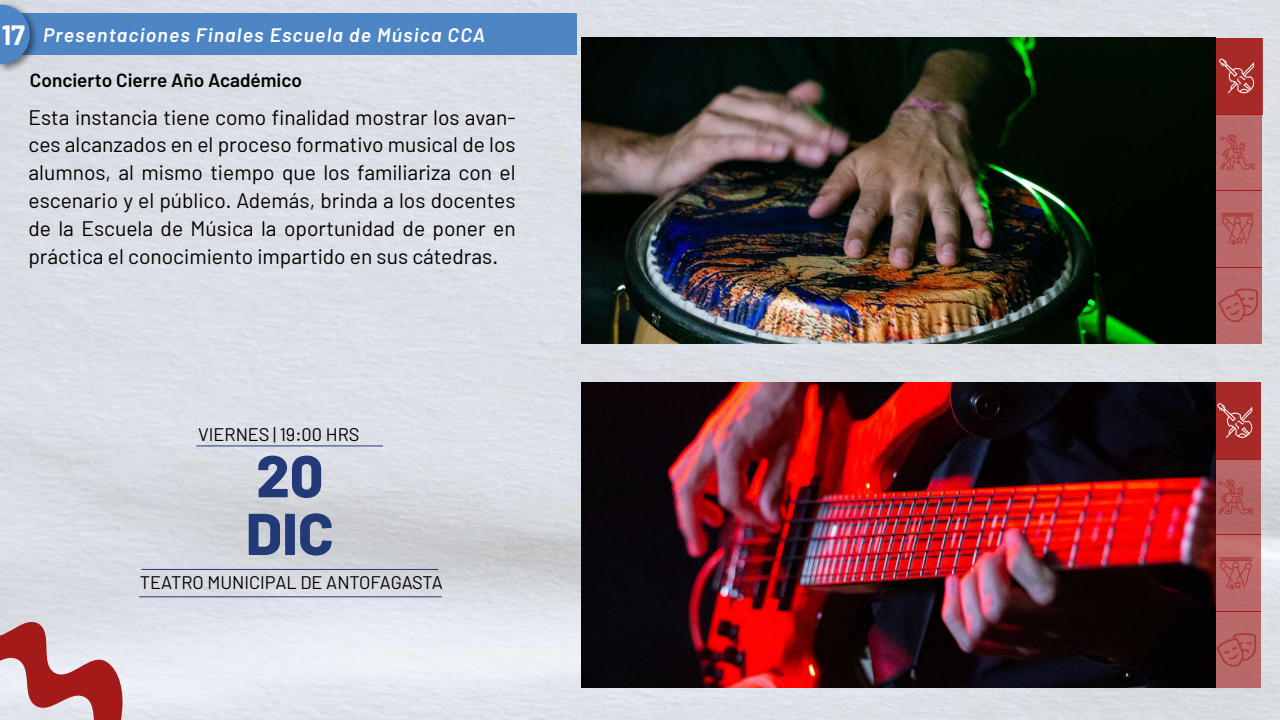
<style>
.page{position:relative;width:1280px;height:720px;background:#fff}
.page>*{position:absolute;margin:0;border:0;box-sizing:border-box;transform-origin:0 0}
.t1{font:800 58.9px/57.7px "Barlow";color:#223a78}
.t2{font:21px/27.8px "Barlow";color:#000;text-align:justify}
.t3{font:italic 600 19.6px "Barlow";letter-spacing:.06em;color:#fff}
.t4{font:600 19px "Barlow";color:#000}
.t5{font:18.2px "Barlow";color:#000}
.s1{font-weight:700;font-style:normal;font-size:28px}
</style>
<div class="page">
<img style="left:0;top:0;width:1280px;height:720px">
<div style="left:1213px;top:382px;width:47px;height:306px;background:#b96868"></div>
<div style="left:1213px;top:382px;width:48px;height:77px;background:#a72928"></div>
<svg style="left:1218px;top:479px;width:35px;height:35px"></svg>
<svg style="left:1217px;top:633px;width:39px;height:34px"></svg>
<svg style="left:1217px;top:403px;width:36px;height:35px"></svg>
<svg style="left:1219px;top:557px;width:33px;height:32px"></svg>
<hr style="left:1213px;top:611px;width:47px;height:1px;background:#a31a18">
<hr style="left:1213px;top:534px;width:47px;height:1px;background:#a31a18">
<hr style="left:1213px;top:459px;width:47px;height:1px;background:#a31a18">
<div style="left:1215px;top:38px;width:47px;height:305px;background:#ba696a"></div>
<div style="left:1215px;top:38px;width:47px;height:76px;background:#a72928"></div>
<svg style="left:1220px;top:135px;width:35px;height:35px"></svg>
<svg style="left:1218px;top:288px;width:40px;height:34px"></svg>
<svg style="left:1219px;top:58px;width:36px;height:35px"></svg>
<svg style="left:1221px;top:213px;width:33px;height:32px"></svg>
<hr style="left:1215px;top:267px;width:47px;height:1px;background:#a31a18">
<hr style="left:1215px;top:190px;width:47px;height:1px;background:#a31a18">
<hr style="left:1215px;top:114px;width:47px;height:1px;background:#a31a18">
<div style="left:0;top:14px;width:577px;height:41px;background:#4e85c4"></div>
<img style="left:0;top:0;width:42px;height:77px">
<svg style="left:0;top:5px;width:30px;height:59px"></svg>
<img style="left:582px;top:38px;width:633px;height:305px">
<img style="left:582px;top:382px;width:633px;height:306px">
<svg style="left:0;top:616px;width:124px;height:104px;background:#c79093"></svg>
<hr style="left:197px;top:445px;width:186px;height:1px;background:#223a78">
<hr style="left:141px;top:569px;width:297px;height:1px;background:#223a78">
<hr style="left:139px;top:596px;width:303px;height:1px;background:#223a78">
<p class="t3" style="left:2px;top:23px;width:485px"><span class="s1">17</span> Presentaciones Finales Escuela de Música CCA</p>
<p class="t4" style="left:30px;top:69px;width:274px">Concierto Cierre Año Académico</p>
<p class="t2" style="left:28px;top:103px;width:489px">Esta instancia tiene como finalidad mostrar los avan&shy;ces alcanzados en el proceso formativo musical de los alumnos, al mismo tiempo que los familiariza con el escenario y el público. Además, brinda a los docentes de la Escuela de Música la oportunidad de poner en práctica el conocimiento impartido en sus cátedras.</p>
<p class="t5" style="left:198px;top:423px;width:163px">VIERNES | 19:00 HRS</p>
<h1 class="t1" style="left:246px;top:443px;width:89px">20<br>DIC</h1>
<p class="t5" style="left:140px;top:572px;width:305px">TEATRO MUNICIPAL DE ANTOFAGASTA</p>
</div>
